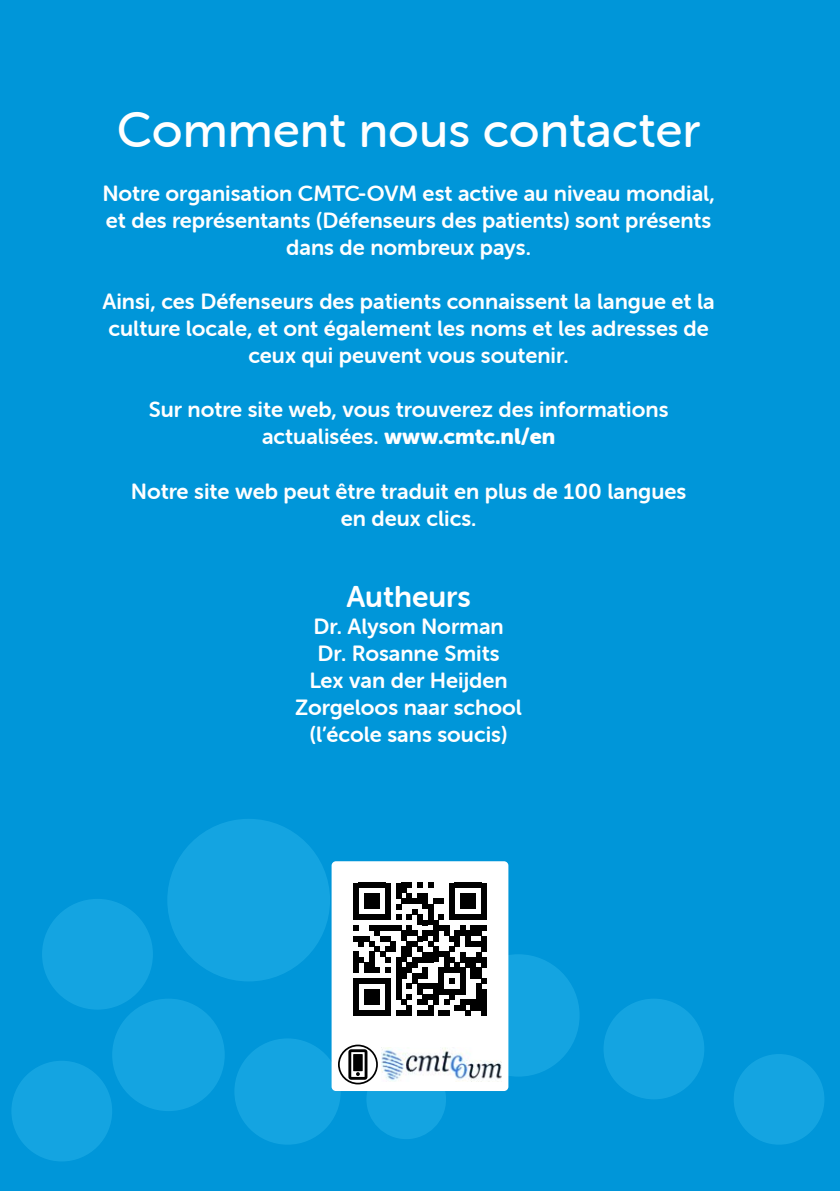
<style>
.page{position:relative;width:840px;height:1191px;background:#fff}
.page>*{position:absolute;margin:0;border:0;box-sizing:border-box;transform-origin:0 0}
.t1{font:49.8px "Museo Sans Rounded 500";color:#fff}
.t2{font:30px "Museo Sans Rounded 700";color:#fff}
.t3{font:22px/27px "Museo Sans Rounded 700";color:#fff;text-align:center}
.t4{font:22px "Museo Sans Rounded 900";color:#fff}
.s1{font-family:"Museo Sans Rounded 700"}
</style>
<div class="page">
<div style="left:0;top:0;width:839px;height:1191px;background:#0096d9"></div>
<div style="left:42px;top:899px;width:111px;height:110px;background:#14a4e1;border-radius:50%"></div>
<div style="left:457px;top:954px;width:122px;height:122px;background:#14a4e1;border-radius:50%"></div>
<div style="left:366px;top:1059px;width:80px;height:80px;background:#14a4e1;border-radius:50%"></div>
<div style="left:733px;top:1054px;width:91px;height:90px;background:#14a4e1;border-radius:50%"></div>
<div style="left:112px;top:998px;width:112px;height:113px;background:#14a4e1;border-radius:50%"></div>
<div style="left:234px;top:1038px;width:106px;height:106px;background:#14a4e1;border-radius:50%"></div>
<div style="left:167px;top:819px;width:163px;height:162px;background:#14a4e1;border-radius:50%"></div>
<div style="left:11px;top:1060px;width:101px;height:101px;background:#14a4e1;border-radius:50%"></div>
<div style="left:603px;top:998px;width:101px;height:101px;background:#14a4e1;border-radius:50%"></div>
<div style="left:331px;top:861px;width:177px;height:230px;background:#fff;border-radius:4px"></div>
<div style="left:353px;top:882px;width:5px;height:32px;background:#000"></div>
<div style="left:364px;top:893px;width:5px;height:16px;background:#000"></div>
<div style="left:369px;top:893px;width:5px;height:16px;background:#000"></div>
<div style="left:374px;top:893px;width:6px;height:16px;background:#000"></div>
<svg style="left:358px;top:882px;width:27px;height:6px"></svg>
<div style="left:385px;top:882px;width:5px;height:32px;background:#000"></div>
<div style="left:396px;top:882px;width:5px;height:16px;background:#000"></div>
<div style="left:401px;top:882px;width:5px;height:11px;background:#000"></div>
<div style="left:406px;top:893px;width:6px;height:11px;background:#000"></div>
<div style="left:417px;top:893px;width:5px;height:11px;background:#000"></div>
<div style="left:422px;top:893px;width:5px;height:16px;background:#000"></div>
<svg style="left:406px;top:882px;width:27px;height:6px"></svg>
<div style="left:449px;top:882px;width:5px;height:32px;background:#000"></div>
<div style="left:459px;top:893px;width:6px;height:16px;background:#000"></div>
<div style="left:465px;top:893px;width:5px;height:16px;background:#000"></div>
<div style="left:470px;top:893px;width:5px;height:16px;background:#000"></div>
<svg style="left:454px;top:882px;width:27px;height:6px"></svg>
<div style="left:481px;top:882px;width:5px;height:32px;background:#000"></div>
<svg style="left:353px;top:898px;width:133px;height:117px"></svg>
<div style="left:481px;top:989px;width:5px;height:16px;background:#000"></div>
<div style="left:481px;top:1005px;width:5px;height:10px;background:#000"></div>
<svg style="left:348px;top:1049px;width:19px;height:30px"></svg>
<div style="left:338px;top:1044px;width:39px;height:40px;border:2px solid #000;border-radius:50%"></div>
<img style="left:381px;top:1047px;width:120px;height:34px">
<h1 class="t1" style="left:117px;top:103px;width:584px">Comment nous contacter</h1>
<p class="t3" style="left:102px;top:180px;width:613px">Notre organisation CMTC-OVM est active au niveau mondial, et des représentants (Défenseurs des patients) sont présents dans de nombreux pays.</p>
<p class="t3" style="left:102px;top:288px;width:613px">Ainsi, ces Défenseurs des patients connaissent la langue et la culture locale, et ont également les noms et les adresses de ceux qui peuvent vous soutenir.</p>
<p class="t3" style="left:149px;top:396px;width:521px">Sur notre site web, vous trouverez des informations</p>
<p class="t4" style="left:262px;top:424px;width:294px"><span class="s1">actualisées.</span> www.cmtc.nl/en</p>
<p class="t3" style="left:131px;top:477px;width:556px">Notre site web peut être traduit en plus de 100 langues en deux clics.</p>
<h2 class="t2" style="left:346px;top:579px;width:126px">Autheurs</h2>
<p class="t3" style="left:295px;top:612px;width:228px">Dr. Alyson Norman<br>Dr. Rosanne Smits<br>Lex van der Heijden<br>Zorgeloos naar school (l’école sans soucis)</p>
</div>
